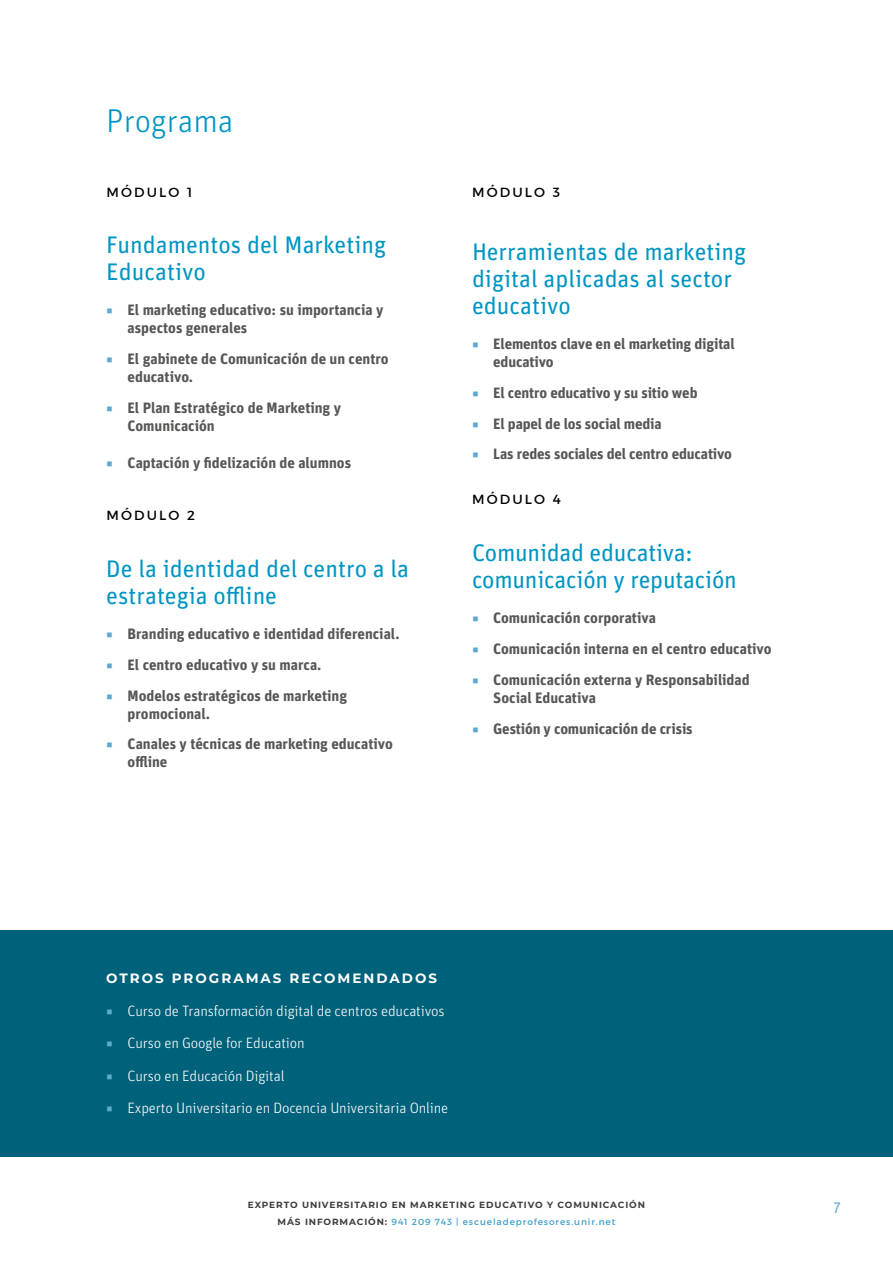
<style>
.page{position:relative;width:893px;height:1263px;background:#fff}
.page>*{position:absolute;margin:0;border:0;box-sizing:border-box;transform-origin:0 0}
.t1{font:300 33px "Unit OT";color:#0095c3}
.t2{font:24px/27px "Unit OT";color:#0095c3}
.t3{font:700 15px/30.8px "Unit OT";color:#575756}
.t4{font:300 15px/32.5px "Unit OT";letter-spacing:-.01em;color:#fff}
.t5{font:15px "Myriad Pro";color:#5fa8d0}
.t6{font:13.5px "Montserrat";letter-spacing:.16em;color:#000}
.t7{font:700 13.5px "Montserrat";letter-spacing:.15em;color:#fff}
.t8{font:700 9px/16.5px "Montserrat";letter-spacing:.1em;color:#3c3c3b;text-align:center}
.s1{font-weight:300;color:#5fa8d0}
.s2{color:#5fa8d0}
.s3{font-weight:400;color:#3e9ec9}
.s4{font-family:"Unit OT"}
</style>
<div class="page">
<div style="left:0;top:930px;width:893px;height:227px;background:#00617a"></div>
<h1 class="t1" style="left:106px;top:102px;width:129px">Programa</h1>
<p class="t6" style="left:106px;top:184px;width:87px">MÓDULO 1</p>
<h2 class="t2" style="left:106px;top:231px;width:281px">Fundamentos del Marketing<br>Educativo</h2>
<p class="t3" style="left:128px;top:301px;width:257px;line-height:18px;text-indent:-21px"><span class="s1">◾</span> El marketing educativo: su importancia y aspectos generales</p>
<p class="t3" style="left:128px;top:350px;width:263px;line-height:18px;text-indent:-21px"><span class="s1">◾</span> El gabinete de Comunicación de un centro educativo.</p>
<p class="t3" style="left:128px;top:398px;width:215px;line-height:18px;text-indent:-21px"><span class="s1">◾</span> El Plan Estratégico de Marketing y<br>Comunicación</p>
<p class="t3" style="left:106px;top:447px;width:246px"><span class="s1">◾</span> Captación y fidelización de alumnos</p>
<p class="t6" style="left:106px;top:507px;width:90px">MÓDULO 2</p>
<h2 class="t2" style="left:106px;top:555px;width:304px">De la identidad del centro a la estrategia offline</h2>
<p class="t3" style="left:106px;top:618px;width:295px"><span class="s1">◾</span> Branding educativo e identidad diferencial. <span class="s1">◾</span> El centro educativo y su marca.<br><span class="s1">◾</span> Modelos estratégicos de marketing</p>
<p class="t3" style="left:106px;top:698px;width:288px;text-indent:21px">promocional.<br><span class="s1">◾</span> Canales y técnicas de marketing educativo</p>
<p class="t3" style="left:128px;top:746px;width:41px">offline</p>
<p class="t6" style="left:472px;top:184px;width:89px">MÓDULO 3</p>
<h2 class="t2" style="left:472px;top:238px;width:276px">Herramientas de marketing digital aplicadas al sector educativo</h2>
<p class="t3" style="left:493px;top:335px;width:243px;line-height:18px;text-indent:-21px"><span class="s1">◾</span> Elementos clave en el marketing digital educativo</p>
<p class="t3" style="left:472px;top:377px;width:262px"><span class="s1">◾</span> El centro educativo y su sitio web<br><span class="s1">◾</span> El papel de los social media<br><span class="s1">◾</span> Las redes sociales del centro educativo</p>
<p class="t6" style="left:472px;top:491px;width:90px">MÓDULO 4</p>
<h2 class="t2" style="left:472px;top:539px;width:266px">Comunidad educativa: comunicación y reputación</h2>
<p class="t3" style="left:472px;top:602px;width:301px"><span class="s1">◾</span> Comunicación corporativa<br><span class="s1">◾</span> Comunicación interna en el centro educativo <span class="s1">◾</span> Comunicación externa y Responsabilidad</p>
<p class="t3" style="left:472px;top:682px;width:222px;text-indent:21px">Social Educativa<br><span class="s1">◾</span> Gestión y comunicación de crisis</p>
<p class="t7" style="left:106px;top:968px;width:332px">OTROS PROGRAMAS RECOMENDADOS</p>
<p class="t4" style="left:106px;top:994px;width:343px"><span class="s2">◾</span> Curso de Transformación digital de centros educativos <span class="s2">◾</span> Curso en Google for Education<br><span class="s2">◾</span> Curso en Educación Digital<br><span class="s2">◾</span> Experto Universitario en Docencia Universitaria Online</p>
<p class="t8" style="left:248px;top:1196px;width:399px">EXPERTO UNIVERSITARIO EN MARKETING EDUCATIVO Y COMUNICACIÓN<br>MÁS INFORMACIÓN: <span class="s3">941 209 743 | escueladeprofesores.unir.net</span></p>
<p class="t5" style="left:812px;top:1197px;width:30px">» <span class="s4">7</span></p>
</div>
